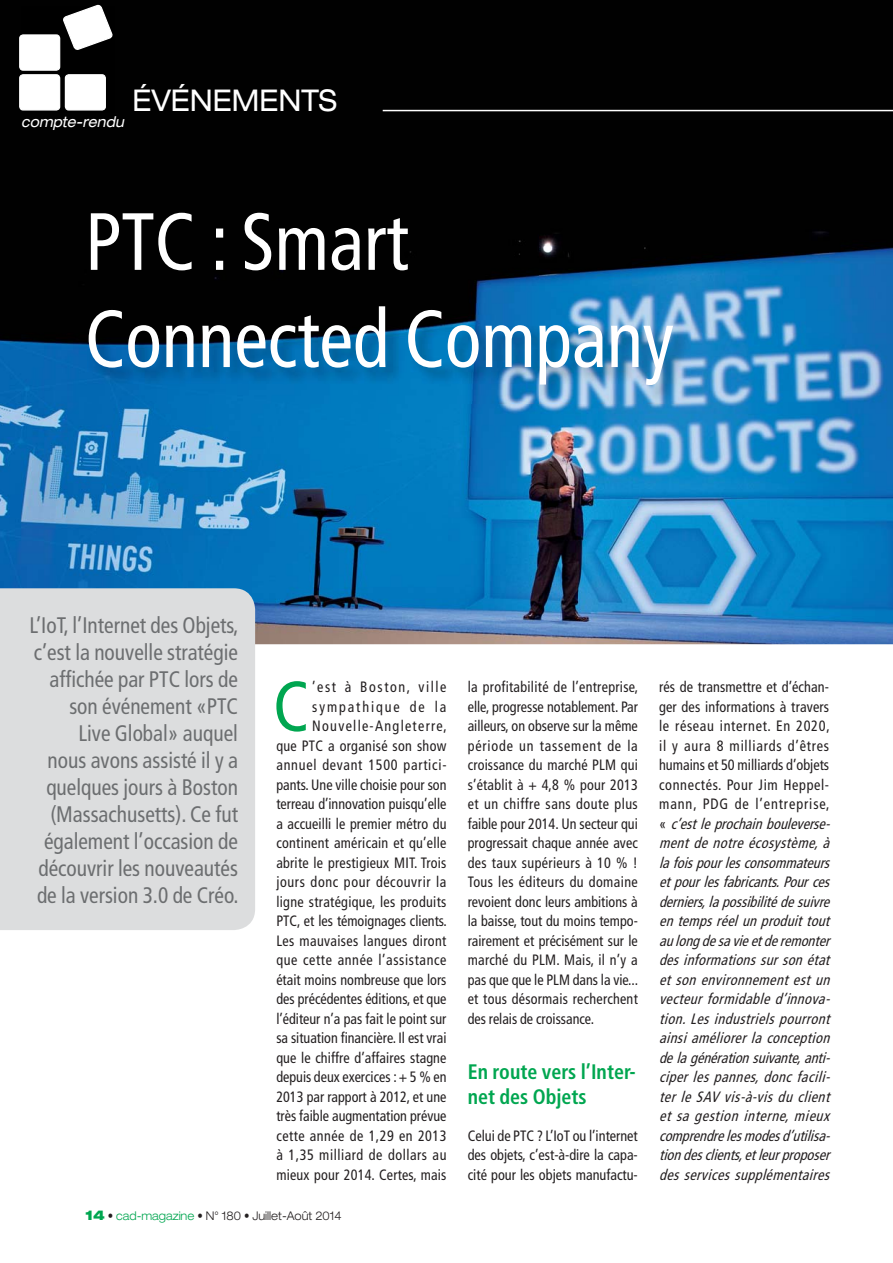
<style>
.page{position:relative;width:893px;height:1263px;background:#fff}
.page>*{position:absolute;margin:0;border:0;box-sizing:border-box;transform-origin:0 0}
.t1{font:condensed 81px/97.2px "Frutiger";color:#fff;scale:.93 1}
.t2{font:condensed 70.8px "Frutiger";color:#00a650;scale:.94 1}
.t3{font:expanded 30px "Helvetica Neue";color:#fff;scale:.9 1}
.t4{font:condensed 22.5px/27px "Frutiger";color:#6c6e70;text-align:right;scale:.95 1}
.t5{font:700 condensed 21px/25.2px "Frutiger";color:#00a650;scale:.95 1}
.t6{font:condensed 15px/19.5px "Frutiger";letter-spacing:.01em;color:#231f20;text-align:right;scale:.94 1}
.t7{font:italic condensed 15px/19.5px "Frutiger";letter-spacing:.025em;color:#231f20;scale:.95 1}
.t8{font:condensed 15px/19.5px "Frutiger";letter-spacing:.01em;color:#231f20;text-align:justify;scale:.95 1}
.t9{font:italic expanded 15px "Helvetica Neue";color:#fff;scale:.9 1}
.t10{font:300 expanded 12px "Helvetica Neue";color:#231f20;scale:.9 1}
.s1{font-weight:900;font-size:13.5px;color:#00a650}
.s2{color:#00a650}
.s3{font-style:normal}
</style>
<div class="page">
<img style="left:0;top:0;width:893px;height:644px">
<svg style="left:0;top:0;width:208px;height:279px;background:#1e1e1e"></svg>
<hr style="left:383px;top:110px;width:510px;height:1px;background:#fff">
<img style="left:88px;top:212px;width:602px;height:191px">
<div style="left:0;top:588px;width:255px;height:342px;background:#dcddde"></div>
<p class="t9" style="left:21px;top:116px;width:115px">compte-rendu</p>
<h3 class="t3" style="left:132px;top:89px;width:229px">ÉVÉNEMENTS</h3>
<h1 class="t1" style="left:85px;top:200px;width:635px">PTC : Smart<br>Connected Company</h1>
<p class="t4" style="left:29px;top:613px;width:222px">L’IoT, l’Internet des Objets, c’est la nouvelle stratégie affichée par PTC lors de son événement «PTC<br>Live Global» auquel<br>nous avons assisté il y a quelques jours à Boston (Massachusetts). Ce fut également l’occasion de découvrir les nouveautés de la version 3.0 de Créo.</p>
<p class="t6" style="left:276px;top:678px;width:183px">’est à Boston, ville sympathique de la<br>Nouvelle-Angleterre,<br>que PTC a organisé son show annuel devant 1500 partici&shy;pants. Une ville choisie pour son terreau d’innovation puisqu’elle a accueilli le premier métro du continent américain et qu’elle abrite le prestigieux MIT. Trois jours donc pour découvrir la ligne stratégique, les produits<br>PTC, et les témoignages clients.<br>Les mauvaises langues diront que cette année l’assistance était moins nombreuse que lors des précédentes éditions, et que l’éditeur n’a pas fait le point sur sa situation financière. Il est vrai que le chiffre d’affaires stagne depuis deux exercices : + 5 % en<br>2013 par rapport à 2012, et une très faible augmentation prévue cette année de 1,29 en 2013 à 1,35 milliard de dollars au mieux pour 2014. Certes, mais</p>
<p class="t6" style="left:468px;top:678px;width:183px;text-align:justify">la profitabilité de l’entreprise, elle, progresse notablement. Par ailleurs, on observe sur la même période un tassement de la croissance du marché PLM qui s’établit à + 4,8 % pour 2013 et un chiffre sans doute plus faible pour 2014. Un secteur qui progressait chaque année avec des taux supérieurs à 10 % !<br>Tous les éditeurs du domaine revoient donc leurs ambitions à la baisse, tout du moins tempo&shy;rairement et précisément sur le marché du PLM. Mais, il n’y a pas que que le PLM dans la vie... et tous désormais recherchent des relais de croissance.</p>
<h2 class="t2" style="left:273px;top:678px;width:40px">C</h2>
<h3 class="t5" style="left:468px;top:1060px;width:178px">En route vers l’Inter&shy;net des Objets</h3>
<p class="t8" style="left:468px;top:1127px;width:181px">Celui de PTC ? L’IoT ou l’internet des objets, c’est-à-dire la capa&shy;cité pour les objets manufactu-</p>
<p class="t10" style="left:85px;top:1212px;width:287px"><span class="s1">14</span> • <span class="s2">cad-magazine</span> • N° 180 • Juillet-Août 2014</p>
<p class="t7" style="left:659px;top:678px;width:185px"><span class="s3">rés de transmettre et d’échan&shy;ger des informations à travers le réseau internet. En 2020, il y aura 8 milliards d’êtres humains et 50 milliards d’objets connectés. Pour Jim Heppel&shy;mann, PDG de l’entreprise, «</span> c’estleprochainbouleverse&shy;ment de notre écosystème, à lafoispourlesconsommateurs etpourlesfabricants.Pources derniers,lapossibilitédesuivre en temps réel un produit tout aulongdesavieetderemonter des informations sur son état et son environnement est un vecteur formidable d’innova&shy;tion. Les industriels pourront ainsi améliorer la conception delagénérationsuivante,anti&shy;ciper les pannes, donc facili&shy;ter le SAV vis-à-vis du client et sa gestion interne, mieux comprendrelesmodesd’utilisa&shy;tiondesclients,etleurproposer des services supplémentaires</p>
</div>
